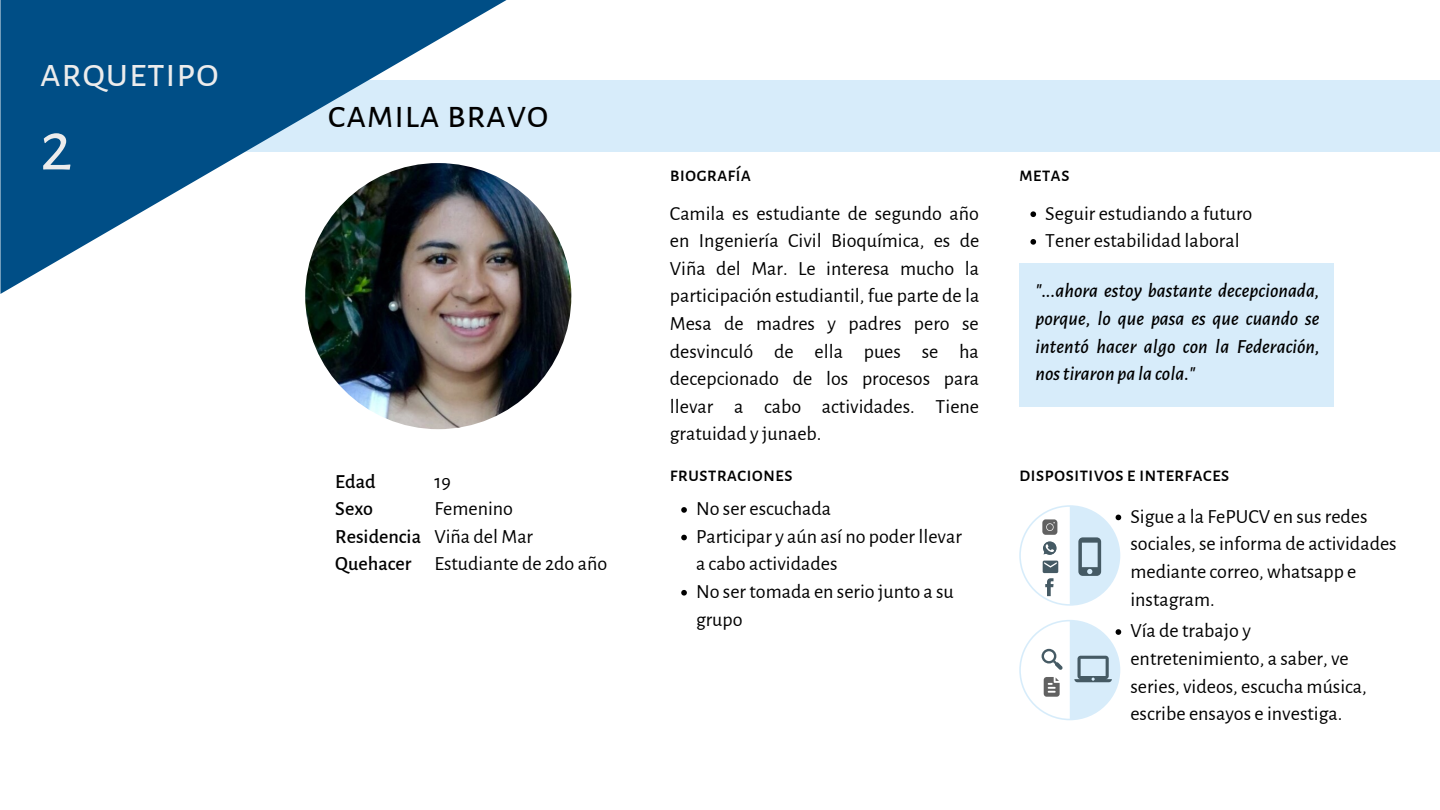
<style>
.page{position:relative;width:1440px;height:810px;background:#fff}
.page>*{position:absolute;margin:0;border:0;box-sizing:border-box;transform-origin:0 0}
.t1{font:72px "Alegreya Sans SC";color:#ececec}
.t2{font:42px "Alegreya Sans SC";color:#ececec}
.t3{font:40.2px "Alegreya Sans SC";color:#000}
.t4{font:20.1px/27.6px "Alegreya Sans";color:#000}
.t5{font:italic 500 20.1px/27.6px "Alegreya Sans";color:#000;text-align:justify}
.t6{font:500 20.1px "Alegreya Sans SC";color:#000}
.t7{font:500 20.1px/27.6px "Alegreya Sans";color:#000}
</style>
<div class="page">
<div style="left:217px;top:80px;width:1223px;height:71px;background:#d7ecfa"></div>
<img style="left:305px;top:163px;width:266px;height:266px;border-radius:133px">
<div style="left:1019px;top:263px;width:314px;height:143px;background:#d7ecfa"></div>
<svg style="left:1030px;top:211px;width:6px;height:6px"></svg>
<svg style="left:1030px;top:239px;width:6px;height:6px"></svg>
<svg style="left:681px;top:507px;width:6px;height:6px"></svg>
<svg style="left:681px;top:535px;width:6px;height:5px"></svg>
<svg style="left:681px;top:590px;width:6px;height:6px"></svg>
<svg style="left:1019px;top:505px;width:102px;height:100px"></svg>
<svg style="left:1019px;top:620px;width:102px;height:100px"></svg>
<img style="left:1042px;top:676px;width:18px;height:21px">
<svg style="left:0;top:0;width:507px;height:294px;fill:#004e86"></svg>
<h2 class="t2" style="left:40px;top:44px;width:181px">arquetipo</h2>
<h1 class="t1" style="left:40px;top:97px;width:34px">2</h1>
<h3 class="t3" style="left:328px;top:87px;width:223px">camila bravo</h3>
<p class="t7" style="left:335px;top:466px;width:87px">Edad<br>Sexo<br>Residencia<br>Quehacer</p>
<p class="t4" style="left:434px;top:466px;width:174px">19<br>Femenino<br>Viña del Mar<br>Estudiante de 2do año</p>
<p class="t6" style="left:670px;top:160px;width:83px">biografía</p>
<p class="t4" style="left:670px;top:198px;width:311px;text-align:justify">Camila es estudiante de segundo año en Ingeniería Civil Bioquímica, es de Viña del Mar. Le interesa mucho la participación estudiantil, fue parte de la Mesa de madres y padres pero se desvinculó de ella pues se ha decepcionado de los procesos para llevar a cabo actividades. Tiene gratuidad y junaeb.</p>
<p class="t6" style="left:670px;top:461px;width:124px">frustraciones</p>
<p class="t4" style="left:696px;top:494px;width:267px">No ser escuchada<br>Participar y aún así no poder llevar a cabo actividades<br>No ser tomada en serio junto a su grupo</p>
<p class="t6" style="left:1019px;top:160px;width:52px">metas</p>
<p class="t4" style="left:1045px;top:198px;width:209px">Seguir estudiando a futuro<br>Tener estabilidad laboral</p>
<p class="t5" style="left:1036px;top:276px;width:286px">"...ahora estoy bastante decepcionada, porque, lo que pasa es que cuando se intentó hacer algo con la Federación, nostiraron pa la cola."</p>
<p class="t6" style="left:1019px;top:461px;width:212px">dispositivos e interfaces</p>
<p class="t4" style="left:1130px;top:501px;width:268px">Sigue a la FePUCV en sus redes sociales, se informa de actividades mediante correo, whatsapp e instagram.</p>
<p class="t4" style="left:1130px;top:616px;width:238px">Vía de trabajo y entretenimiento, a saber, ve series, videos, escucha música, escribe ensayos e investiga.</p>
</div>
